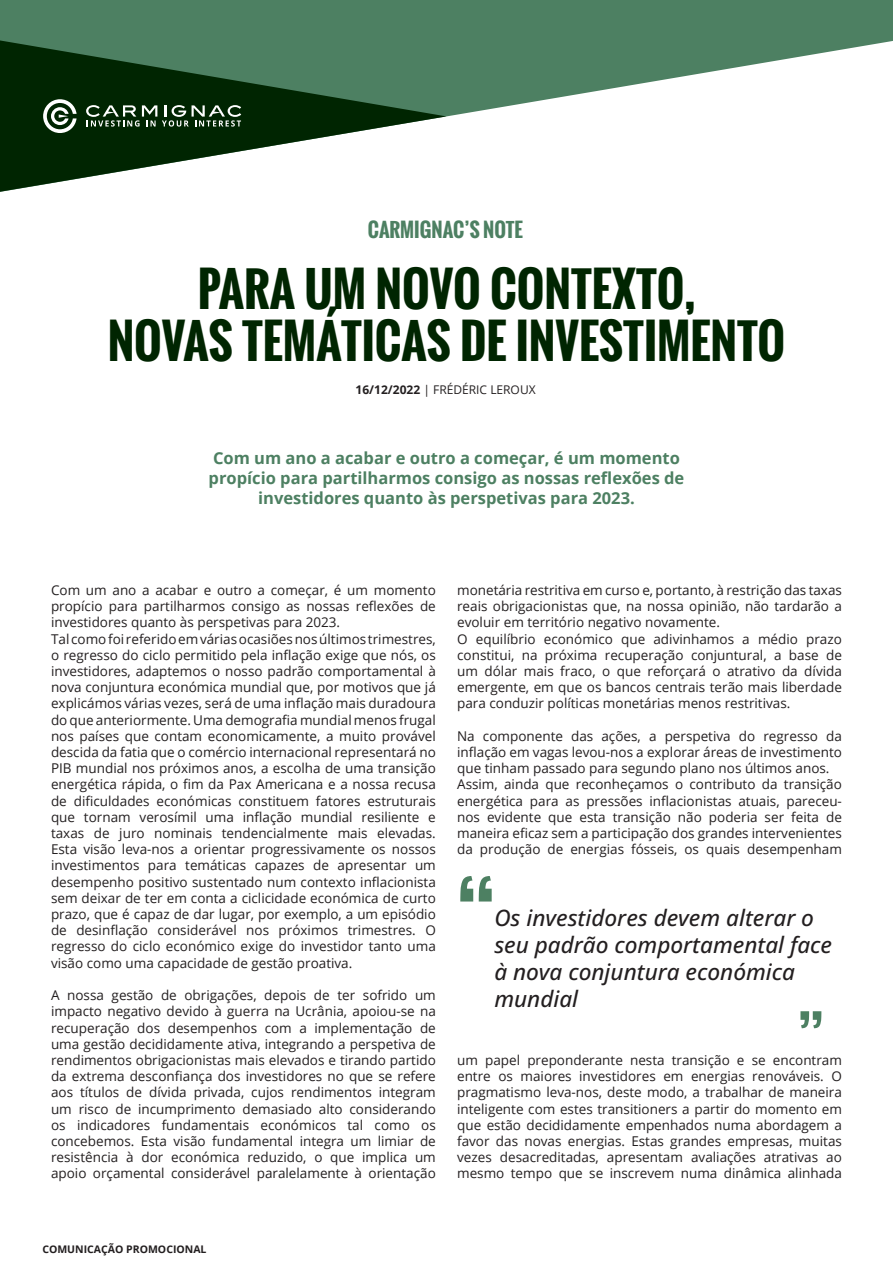
<style>
.page{position:relative;width:893px;height:1263px;background:#fff}
.page>*{position:absolute;margin:0;border:0;box-sizing:border-box;transform-origin:0 0}
.t1{font:700 46.5px/52.5px "Oswald";color:#002501;text-align:center}
.t2{font:italic 500 22.5px/27px "Open Sans";color:#231f20}
.t3{font:700 19.5px "Oswald";color:#4d8062}
.t4{font:700 16.5px/19.8px "Open Sans";color:#4d8062;text-align:center}
.t5{font:13.5px/16.2px "Open Sans";color:#231f20;text-align:justify}
.t6{font:12px "Open Sans";color:#231f20}
.t7{font:700 10.5px "Open Sans";color:#231f20}
.s1{font-weight:700}
</style>
<div class="page">
<svg style="left:0;top:0;width:893px;height:117px;fill:#4d8062"></svg>
<svg style="left:0;top:40px;width:446px;height:152px"></svg>
<svg style="left:43px;top:99px;width:34px;height:34px"></svg>
<svg style="left:86px;top:105px;width:155px;height:22px;background:#456046"></svg>
<svg style="left:460px;top:876px;width:32px;height:25px"></svg>
<svg style="left:800px;top:1011px;width:21px;height:17px"></svg>
<p class="t3" style="left:368px;top:215px;width:157px">CARMIGNAC’S NOTE</p>
<p class="t1" style="left:108px;top:263px;width:679px">PARA UM NOVO CONTEXTO,<br>NOVAS TEMÁTICAS DE INVESTIMENTO</p>
<p class="t6" style="left:356px;top:381px;width:182px"><span class="s1">16/12/2022</span> | FRÉDÉRIC LEROUX</p>
<p class="t4" style="left:209px;top:448px;width:477px">Com um ano a acabar e outro a começar, é um momento propício para partilharmos consigo as nossas reflexões de investidores quanto às perspetivas para 2023.</p>
<p class="t5" style="left:51px;top:582px;width:386px">Com um ano a acabar e outro a começar, é um momento propício para partilharmos consigo as nossas reflexões de investidores quanto às perspetivas para 2023.</p>
<p class="t5" style="left:51px;top:630px;width:386px">Tal como foi referido em várias ocasiões nos últimos trimestres, o regresso do ciclo permitido pela inflação exige que nós, os investidores, adaptemos o nosso padrão comportamental à nova conjuntura económica mundial que, por motivos que já explicámos várias vezes, será de uma inflação mais duradoura do que anteriormente. Uma demografia mundial menos frugal nos países que contam economicamente, a muito provável descida da fatia que o comércio internacional representará no PIB mundial nos próximos anos, a escolha de uma transição energética rápida, o fim da Pax Americana e a nossa recusa de dificuldades económicas constituem fatores estruturais que tornam verosímil uma inflação mundial resiliente e taxas de juro nominais tendencialmente mais elevadas.<br>Esta visão leva-nos a orientar progressivamente os nossos investimentos para temáticas capazes de apresentar um desempenho positivo sustentado num contexto inflacionista sem deixar de ter em conta a ciclicidade económica de curto prazo, que é capaz de dar lugar, por exemplo, a um episódio de desinflação considerável nos próximos trimestres. O regresso do ciclo económico exige do investidor tanto uma visão como uma capacidade de gestão proativa.</p>
<p class="t5" style="left:51px;top:987px;width:386px">A nossa gestão de obrigações, depois de ter sofrido um impacto negativo devido à guerra na Ucrânia, apoiou-se na recuperação dos desempenhos com a implementação de uma gestão decididamente ativa, integrando a perspetiva de rendimentos obrigacionistas mais elevados e tirando partido da extrema desconfiança dos investidores no que se refere aos títulos de dívida privada, cujos rendimentos integram um risco de incumprimento demasiado alto considerando os indicadores fundamentais económicos tal como os concebemos. Esta visão fundamental integra um limiar de resistência à dor económica reduzido, o que implica um apoio orçamental considerável paralelamente à orientação</p>
<p class="t5" style="left:457px;top:582px;width:386px">monetária restritiva em curso e, portanto, à restrição das taxas reais obrigacionistas que, na nossa opinião, não tardarão a evoluir em território negativo novamente.</p>
<p class="t5" style="left:457px;top:630px;width:386px">O equilíbrio económico que adivinhamos a médio prazo constitui, na próxima recuperação conjuntural, a base de um dólar mais fraco, o que reforçará o atrativo da dívida emergente, em que os bancos centrais terão mais liberdade para conduzir políticas monetárias menos restritivas.</p>
<p class="t5" style="left:457px;top:727px;width:386px">Na componente das ações, a perspetiva do regresso da inflação em vagas levou-nos a explorar áreas de investimento que tinham passado para segundo plano nos últimos anos.</p>
<p class="t5" style="left:457px;top:776px;width:386px">Assim, ainda que reconheçamos o contributo da transição energética para as pressões inflacionistas atuais, pareceu&shy;nos evidente que esta transição não poderia ser feita de maneira eficaz sem a participação dos grandes intervenientes da produção de energias fósseis, os quais desempenham</p>
<p class="t2" style="left:494px;top:904px;width:339px">Os investidores devem alterar o seu padrão comportamental face à nova conjuntura económica mundial</p>
<p class="t5" style="left:457px;top:1051px;width:386px">um papel preponderante nesta transição e se encontram entre os maiores investidores em energias renováveis. O pragmatismo leva-nos, deste modo, a trabalhar de maneira inteligente com estes transitioners a partir do momento em que estão decididamente empenhados numa abordagem a favor das novas energias. Estas grandes empresas, muitas vezes desacreditadas, apresentam avaliações atrativas ao mesmo tempo que se inscrevem numa dinâmica alinhada</p>
<p class="t7" style="left:42px;top:1241px;width:166px">COMUNICAÇÃO PROMOCIONAL</p>
</div>
